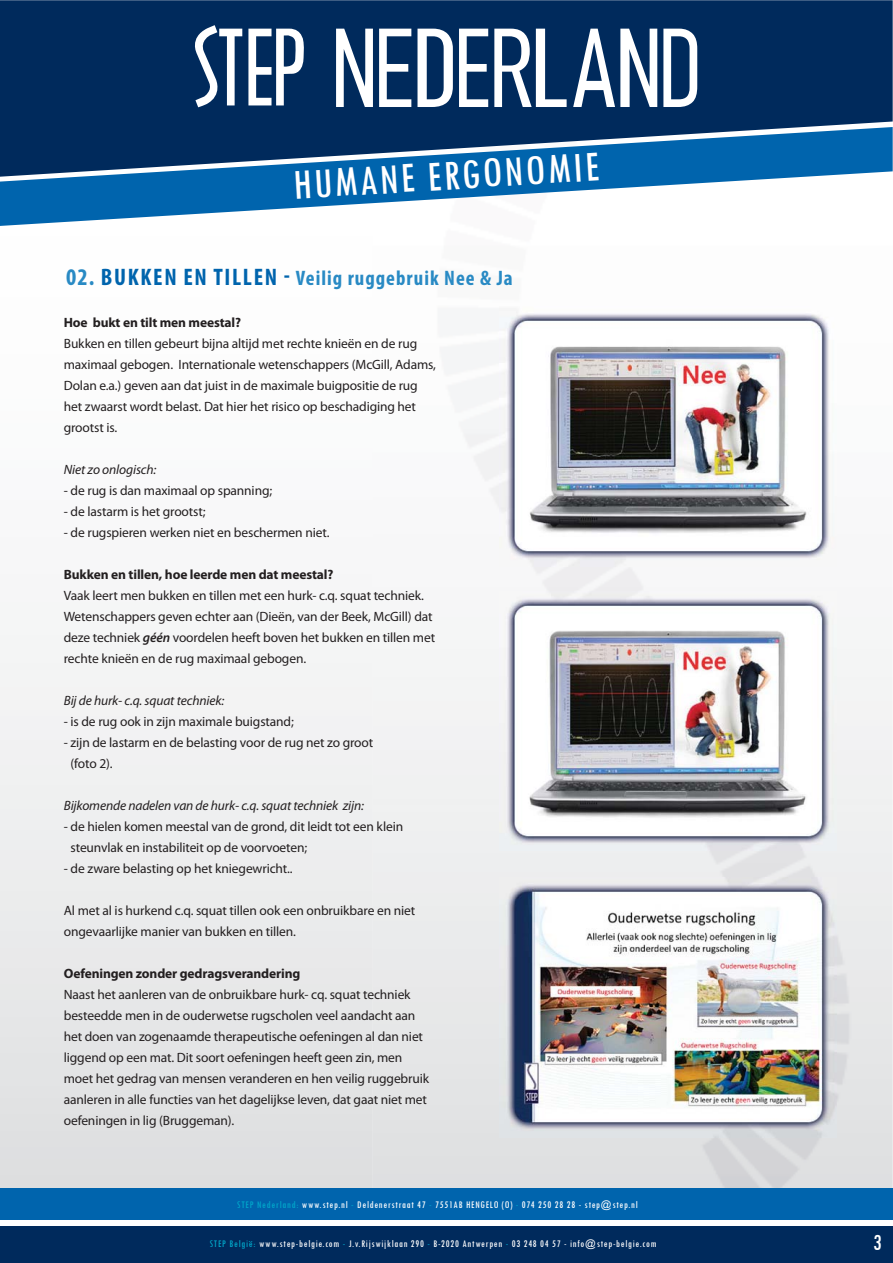
<style>
.page{position:relative;width:893px;height:1263px;background:#fff}
.page>*{position:absolute;margin:0;border:0;box-sizing:border-box;transform-origin:0 0}
.t1{font:condensed 44.25px "Tw Cen";color:#fff}
.t2{font:condensed 23.55px "Tw Cen";color:#fff}
.t3{font:700 condensed 21px "Myriad Pro";letter-spacing:.05em;color:#298ac4}
.t4{font:13.5px/21px "Myriad Pro";letter-spacing:-.01em;color:#231f20}
.t5{font:700 13.5px "Myriad Pro";letter-spacing:-.01em;color:#231f20}
.t6{font:italic 13.5px "Myriad Pro";letter-spacing:-.01em;color:#231f20}
.t7{font:condensed 10.5px "Tw Cen";letter-spacing:.075em;color:#fff}
.s1{font-size:24px}
.s2{font-size:24px;color:#0064ad}
.s3{font-weight:600;font-style:italic}
.s4{color:#00a9cb}
</style>
<div class="page">
<svg style="left:0;top:635px;width:373px;height:553px"></svg>
<div style="left:0;top:1226px;width:893px;height:37px;background:#002a5c"></div>
<div style="left:0;top:1188px;width:893px;height:32px;background:#0064ad"></div>
<svg style="left:0;top:177px;width:800px;height:49px"></svg>
<svg style="left:0;top:0;width:893px;height:177px;background:#0a3c70"></svg>
<svg style="left:192px;top:25px;width:112px;height:82px"></svg>
<svg style="left:336px;top:29px;width:361px;height:78px"></svg>
<img style="left:500px;top:306px;width:336px;height:260px">
<img style="left:500px;top:591px;width:336px;height:260px">
<img style="left:500px;top:877px;width:336px;height:260px">
<h1 class="t1" style="left:292px;top:161px;width:308px;rotate:-3deg">HUMANE ERGONOMIE</h1>
<h3 class="t3" style="left:66px;top:270px;width:448px"><span class="s1">02.</span> <span class="s2">BUKKEN EN TILLEN -</span> Veilig ruggebruik Nee &amp; Ja</h3>
<p class="t5" style="left:64px;top:317px;width:179px">Hoe bukt en tilt men meestal?</p>
<p class="t4" style="left:64px;top:334px;width:374px">Bukken en tillen gebeurt bijna altijd met rechte knieën en de rug maximaal gebogen. Internationale wetenschappers (McGill, Adams, Dolan e.a.) geven aan dat juist in de maximale buigpositie de rug het zwaarst wordt belast. Dat hier het risico op beschadiging het grootst is.</p>
<p class="t6" style="left:64px;top:464px;width:94px">Niet zo onlogisch:</p>
<p class="t4" style="left:64px;top:481px;width:210px">- de rug is dan maximaal op spanning;</p>
<p class="t4" style="left:64px;top:502px;width:143px">- de lastarm is het grootst;</p>
<p class="t4" style="left:64px;top:523px;width:267px">- de rugspieren werken niet en beschermen niet.</p>
<p class="t5" style="left:64px;top:569px;width:271px">Bukken en tillen, hoe leerde men dat meestal?</p>
<p class="t4" style="left:64px;top:586px;width:373px">Vaak leert men bukken en tillen met een hurk- c.q. squat techniek.<br>Wetenschappers geven echter aan (Dieën, van der Beek, McGill) dat deze techniek <span class="s3">géén</span> voordelen heeft boven het bukken en tillen met rechte knieën en de rug maximaal gebogen.</p>
<p class="t6" style="left:64px;top:695px;width:162px">Bij de hurk- c.q. squat techniek:</p>
<p class="t4" style="left:64px;top:712px;width:232px">- is de rug ook in zijn maximale buigstand;</p>
<p class="t4" style="left:71px;top:733px;width:304px;text-indent:-7px">- zijn de lastarm en de belasting voor de rug net zo groot (foto 2).</p>
<p class="t6" style="left:64px;top:800px;width:302px">Bijkomende nadelen van de hurk- c.q. squat techniek zijn:</p>
<p class="t4" style="left:71px;top:817px;width:334px;text-indent:-7px">- de hielen komen meestal van de grond, dit leidt tot een klein steunvlak en instabiliteit op de voorvoeten;</p>
<p class="t4" style="left:64px;top:859px;width:230px">- de zware belasting op het kniegewricht..</p>
<p class="t4" style="left:64px;top:901px;width:353px">Al met al is hurkend c.q. squat tillen ook een onbruikbare en niet ongevaarlijke manier van bukken en tillen.</p>
<p class="t5" style="left:64px;top:968px;width:238px">Oefeningen zonder gedragsverandering</p>
<p class="t4" style="left:64px;top:985px;width:367px">Naast het aanleren van de onbruikbare hurk- cq. squat techniek besteedde men in de ouderwetse rugscholen veel aandacht aan het doen van zogenaamde therapeutische oefeningen al dan niet liggend op een mat. Dit soort oefeningen heeft geen zin, men moet het gedrag van mensen veranderen en hen veilig ruggebruik aanleren in alle functies van het dagelijkse leven, dat gaat niet met oefeningen in lig (Bruggeman).</p>
<p class="t7" style="left:237px;top:1199px;width:402px"><span class="s4">STEP Nederland:</span> www.step.nl <span class="s4">-</span> Deldenerstraat 47 <span class="s4">-</span> 7551AB HENGELO (O) <span class="s4">-</span> 074 250 28 28 - step@step.nl</p>
<p class="t7" style="left:210px;top:1238px;width:448px"><span class="s4">STEP België:</span> www.step-belgie.com <span class="s4">-</span> J.v.Rijswijklaan 290 <span class="s4">-</span> B-2020 Antwerpen <span class="s4">-</span> 03 248 04 57 - info@step-belgie.com</p>
<h2 class="t2" style="left:873px;top:1231px;width:10px">3</h2>
</div>
